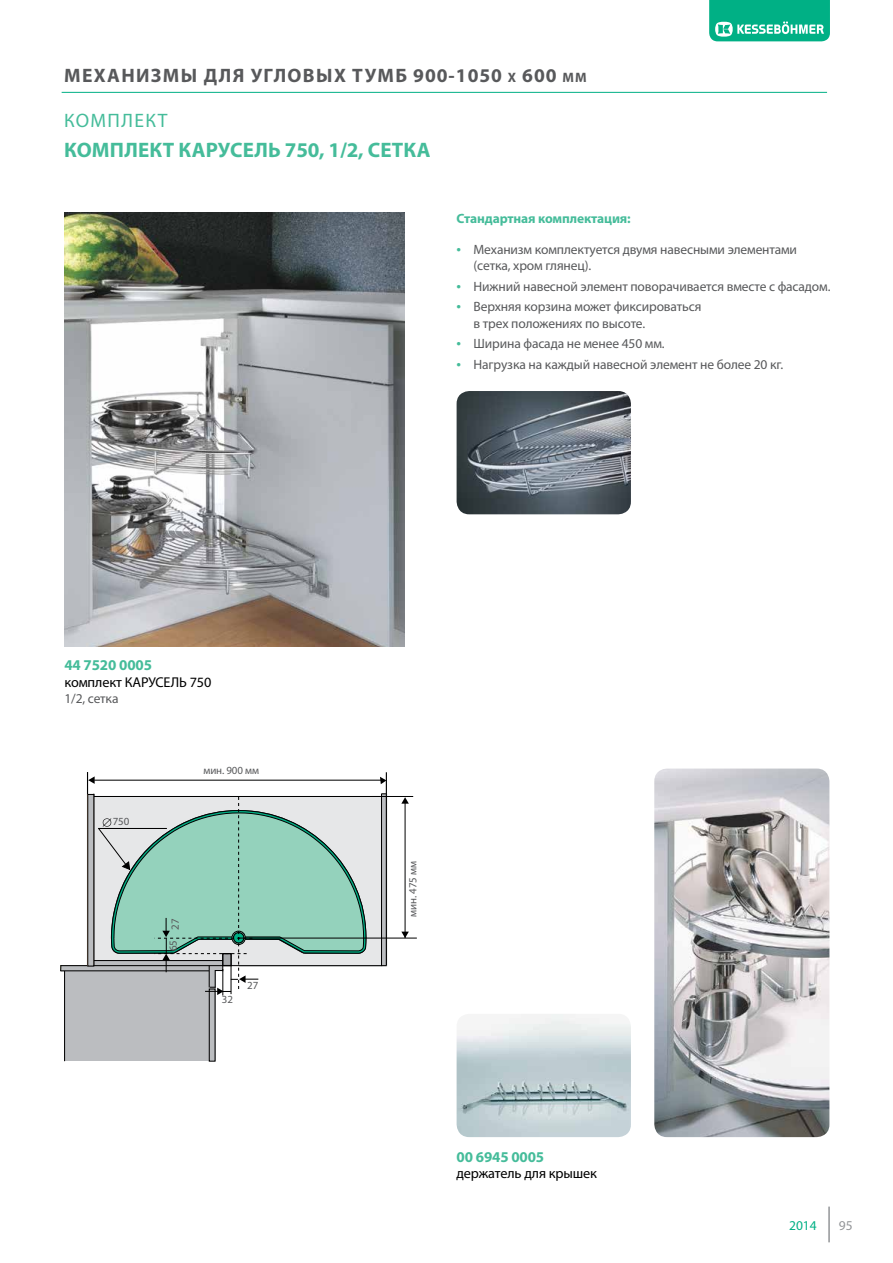
<style>
.page{position:relative;width:893px;height:1263px;background:#fff}
.page>*{position:absolute;margin:0;border:0;box-sizing:border-box;transform-origin:0 0}
._80_mini{font:700 21px "Myriad Pro";letter-spacing:.01em;color:#45bc9a}
.t1{font:700 19.5px "Myriad Pro";letter-spacing:.07em;color:#58595b}
._80_mini-2{font:19.5px "Myriad Pro";letter-spacing:.07em;color:#45bc9a}
._80_mini-3{font:700 15px "Myriad Pro";letter-spacing:-.01em;color:#45bc9a}
.ARTICL{font:700 15px "Myriad Pro";letter-spacing:-.01em;color:#45bc9a}
._80_mini_black{font:14.25px "Myriad Pro";letter-spacing:-.01em;color:#000}
._80_mini-4{font:14.25px "Myriad Pro";letter-spacing:-.01em;color:#000}
._80_mini-5{font:13.5px/16.2px "Myriad Pro";letter-spacing:-.01em;color:#58595b}
._80_mini-6{font:700 13.5px "Myriad Pro";letter-spacing:-.01em;color:#45bc9a}
.t2{font:13.5px "Myriad Pro";color:#00b085}
.t3{font:13.5px "Myriad Pro";color:#939598}
._80_mini-7{font:10.95px "Myriad Pro";letter-spacing:-.01em;color:#58595b}
.s1{font-style:inherit}
.s2{font-size:13.65px}
.s3{font-size:16.5px;color:#45bc9a}
</style>
<div class="page">
<svg style="left:382px;top:794px;width:4px;height:171px"></svg>
<div style="left:94px;top:797px;width:288px;height:169px;background:#e6e7e8"></div>
<svg style="left:94px;top:961px;width:3px;height:4px"></svg>
<div style="left:61px;top:966px;width:148px;height:5px;background:#bbbdc0"></div>
<div style="left:61px;top:966px;width:148px;height:5px;border:1px solid #b1b4b6"></div>
<div style="left:65px;top:970px;width:151px;height:91px;background:#bbbdc0"></div>
<hr style="left:64px;top:971px;width:1px;height:90px;background:#000">
<hr style="left:61px;top:965px;width:326px;height:1px;background:#000">
<hr style="left:94px;top:960px;width:129px;height:1px;background:#000">
<hr style="left:381px;top:794px;width:1px;height:171px;background:#000">
<hr style="left:372px;top:796px;width:41px;height:1px;background:#000">
<hr style="left:94px;top:796px;width:293px;height:1px;background:#000">
<hr style="left:61px;top:970px;width:148px;height:1px;background:#000">
<div style="left:209px;top:988px;width:7px;height:74px;border:1px solid #000"></div>
<hr style="left:87px;top:772px;width:1px;height:194px;background:#000">
<hr style="left:386px;top:772px;width:1px;height:193px;background:#000">
<hr style="left:94px;top:780px;width:290px;height:1px;background:#000">
<svg style="left:380px;top:777px;width:6px;height:7px"></svg>
<svg style="left:88px;top:776px;width:7px;height:8px"></svg>
<hr style="left:405px;top:802px;width:1px;height:136px;background:#000">
<svg style="left:401px;top:931px;width:8px;height:7px"></svg>
<svg style="left:401px;top:797px;width:8px;height:7px"></svg>
<svg style="left:88px;top:794px;width:6px;height:172px"></svg>
<hr style="left:239px;top:938px;width:178px;height:1px;background:#000">
<svg style="left:97px;top:797px;width:270px;height:198px"></svg>
<img style="left:64px;top:213px;width:341px;height:433px">
<hr style="left:62px;top:92px;width:765px;height:1px;background:#00b085">
<img style="left:457px;top:391px;width:174px;height:123px">
<img style="left:457px;top:1014px;width:174px;height:123px">
<img style="left:654px;top:768px;width:175px;height:369px">
<svg style="left:709px;top:0;width:121px;height:41px"></svg>
<hr style="left:828px;top:1206px;width:2px;height:36px;background:#939598">
<p class="t1" style="left:64px;top:63px;width:524px">МЕХАНИЗМЫ ДЛЯ УГЛОВЫХ ТУМБ <span class="s1">900-1050</span> <span class="s2">х</span> <span class="s1">600</span> <span class="s2">мм</span></p>
<p class="_80_mini-2" style="left:64px;top:109px;width:105px">КОМПЛЕКТ</p>
<p class="_80_mini" style="left:64px;top:137px;width:368px">КОМПЛЕКТ КАРУСЕЛЬ 750, 1/2, CЕТКА</p>
<p class="_80_mini-6" style="left:457px;top:209px;width:176px">Стандартная комплектация:</p>
<p class="_80_mini-3" style="left:64px;top:655px;width:89px">44 7520 0005</p>
<p class="_80_mini_black" style="left:64px;top:673px;width:148px">комплект КАРУСЕЛЬ 750</p>
<p class="_80_mini-5" style="left:64px;top:690px;width:56px">1/2, сетка</p>
<p class="_80_mini-7" style="left:113px;top:815px;width:18px">750</p>
<p class="_80_mini-7" style="left:203px;top:764px;width:57px">мин. 900 мм</p>
<p class="_80_mini-7" style="left:168px;top:930px;width:13px;rotate:-90deg">27</p>
<p class="_80_mini-7" style="left:166px;top:951px;width:13px;rotate:-90deg">65</p>
<p class="_80_mini-7" style="left:222px;top:993px;width:13px">32</p>
<p class="_80_mini-7" style="left:247px;top:979px;width:13px">27</p>
<p class="_80_mini-5" style="left:474px;top:241px;width:325px;text-indent:-17px"><span class="s3">•</span> Механизм комплектуется двумя навесными элементами (сетка, хром глянец).</p>
<p class="_80_mini-5" style="left:457px;top:278px;width:375px"><span class="s3">•</span> Нижний навесной элемент поворачивается вместе с фасадом.</p>
<p class="_80_mini-5" style="left:474px;top:299px;width:229px;text-indent:-17px"><span class="s3">•</span> Верхняя корзина может фиксироваться в трех положениях по высоте.</p>
<p class="_80_mini-5" style="left:457px;top:335px;width:210px"><span class="s3">•</span> Ширина фасада не менее 450 мм.</p>
<p class="_80_mini-5" style="left:457px;top:356px;width:328px"><span class="s3">•</span> Нагрузка на каждый навесной элемент не более 20 кг.</p>
<p class="_80_mini-7" style="left:406px;top:917px;width:57px;rotate:-90deg">мин. 475 мм</p>
<p class="ARTICL" style="left:457px;top:1147px;width:89px">00 6945 0005</p>
<p class="_80_mini-4" style="left:457px;top:1164px;width:142px">держатель для крышек</p>
<p class="t2" style="left:789px;top:1217px;width:29px">2014</p>
<p class="t3" style="left:839px;top:1217px;width:15px">95</p>
</div>
